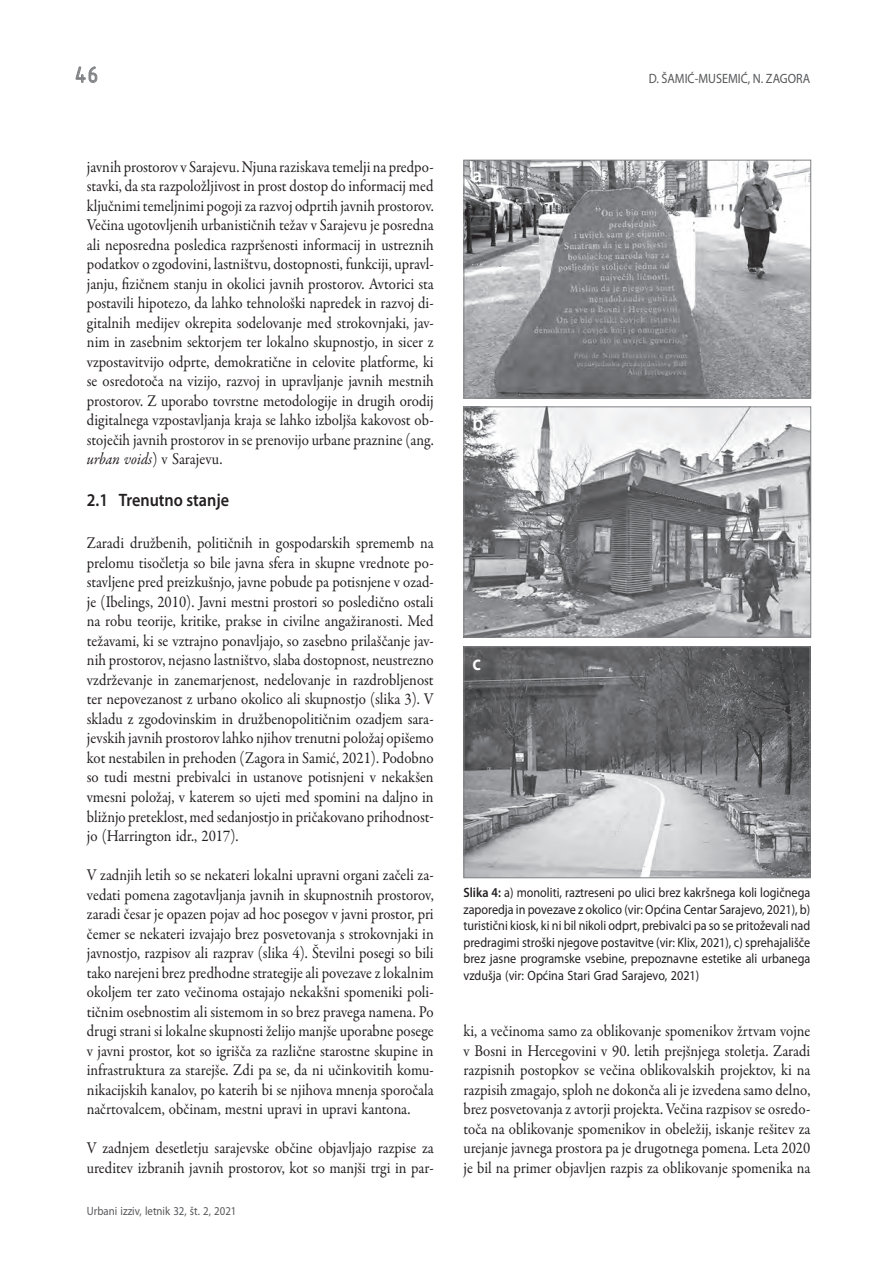
<style>
.page{position:relative;width:893px;height:1262px;background:#fff}
.page>*{position:absolute;margin:0;border:0;box-sizing:border-box;transform-origin:0 0}
.t1{font:24px "ISOCTEUR";color:#808285}
.t2{font:600 21px "Myriad Pro";color:#fff;scale:.9 1}
.t3{font:600 18px "Myriad Pro";color:#231f20;scale:.9 1}
.t4{font:16.5px/19.5px "Garamond Premr Pro";letter-spacing:-.005em;color:#231f20;text-align:justify;scale:.9 1}
.t5{font:13.5px/16.5px "Myriad Pro";color:#231f20;text-align:justify;scale:.9 1}
.t6{font:13.5px "Myriad Pro";color:#57585a;scale:.9 1}
.t7{font:12px "Myriad Pro";color:#57585a;scale:.9 1}
.s1{font-style:italic}
.s2{font-weight:600}
</style>
<div class="page">
<svg style="left:75px;top:66px;width:23px;height:17px"></svg>
<img style="left:465px;top:162px;width:343px;height:234px">
<div style="left:463px;top:160px;width:347px;height:238px;border:1px solid #808285"></div>
<img style="left:465px;top:408px;width:343px;height:227px">
<div style="left:463px;top:406px;width:347px;height:231px;border:1px solid #808285"></div>
<img style="left:465px;top:648px;width:343px;height:228px">
<div style="left:463px;top:646px;width:347px;height:232px;border:1px solid #808285"></div>
<h1 class="t1" style="left:72px;top:59px;width:31px">46</h1>
<p class="t6" style="left:648px;top:71px;width:181px">D. ŠAMIĆ-MUSEMIĆ, N. ZAGORA</p>
<p class="t4" style="left:87px;top:157px;width:387px">javnih prostorov v Sarajevu. Njuna raziskava temelji na predpo&shy;stavki, da sta razpoložljivost in prost dostop do informacij med ključnimi temeljnimi pogoji za razvoj odprtih javnih prostorov.<br>Večina ugotovljenih urbanističnih težav v Sarajevu je posredna ali neposredna posledica razpršenosti informacij in ustreznih podatkov o zgodovini, lastništvu, dostopnosti, funkciji, upravl&shy;janju, fizičnem stanju in okolici javnih prostorov. Avtorici sta postavili hipotezo, da lahko tehnološki napredek in razvoj di&shy;gitalnih medijev okrepita sodelovanje med strokovnjaki, jav&shy;nim in zasebnim sektorjem ter lokalno skupnostjo, in sicer z vzpostavitvijo odprte, demokratične in celovite platforme, ki se osredotoča na vizijo, razvoj in upravljanje javnih mestnih prostorov. Z uporabo tovrstne metodologije in drugih orodij digitalnega vzpostavljanja kraja se lahko izboljša kakovost ob&shy;stoječih javnih prostorov in se prenovijo urbane praznine (ang. <span class="s1">urban voids</span>) v Sarajevu.</p>
<p class="t3" style="left:87px;top:489px;width:159px">2.1 Trenutno stanje</p>
<p class="t4" style="left:87px;top:534px;width:387px">Zaradi družbenih, političnih in gospodarskih sprememb na prelomu tisočletja so bile javna sfera in skupne vrednote po&shy;stavljene pred preizkušnjo, javne pobude pa potisnjene v ozad&shy;je (Ibelings, 2010). Javni mestni prostori so posledično ostali na robu teorije, kritike, prakse in civilne angažiranosti. Med težavami, ki se vztrajno ponavljajo, so zasebno prilaščanje jav&shy;nih prostorov, nejasno lastništvo, slaba dostopnost, neustrezno vzdrževanje in zanemarjenost, nedelovanje in razdrobljenost ter nepovezanost z urbano okolico ali skupnostjo (slika 3). V skladu z zgodovinskim in družbenopolitičnim ozadjem sara&shy;jevskih javnih prostorov lahko njihov trenutni položaj opišemo kot nestabilen in prehoden (Zagora in Samić, 2021). Podobno so tudi mestni prebivalci in ustanove potisnjeni v nekakšen vmesni položaj, v katerem so ujeti med spomini na daljno in bližnjo preteklost, med sedanjostjo in pričakovano prihodnost&shy;jo (Harrington idr., 2017).</p>
<p class="t4" style="left:87px;top:865px;width:387px">V zadnjih letih so se nekateri lokalni upravni organi začeli za&shy;vedati pomena zagotavljanja javnih in skupnostnih prostorov, zaradi česar je opazen pojav ad hoc posegov v javni prostor, pri čemer se nekateri izvajajo brez posvetovanja s strokovnjaki in javnostjo, razpisov ali razprav (slika 4). Številni posegi so bili tako narejeni brez predhodne strategije ali povezave z lokalnim okoljem ter zato večinoma ostajajo nekakšni spomeniki poli&shy;tičnim osebnostim ali sistemom in so brez pravega namena. Po drugi strani si lokalne skupnosti želijo manjše uporabne posege v javni prostor, kot so igrišča za različne starostne skupine in infrastruktura za starejše. Zdi pa se, da ni učinkovitih komu&shy;nikacijskih kanalov, po katerih bi se njihova mnenja sporočala načrtovalcem, občinam, mestni upravi in upravi kantona.</p>
<p class="t4" style="left:87px;top:1138px;width:387px">V zadnjem desetletju sarajevske občine objavljajo razpise za ureditev izbranih javnih prostorov, kot so manjši trgi in par-</p>
<p class="t7" style="left:87px;top:1204px;width:168px">Urbani izziv, letnik 32, št. 2, 2021</p>
<p class="t2" style="left:472px;top:161px;width:12px">a</p>
<p class="t2" style="left:472px;top:409px;width:14px">b</p>
<p class="t2" style="left:472px;top:649px;width:11px">c</p>
<p class="t5" style="left:463px;top:884px;width:387px"><span class="s2">Slika 4:</span> a) monoliti, raztreseni po ulici brez kakršnega koli logičnega zaporedja in povezave z okolico (vir: Općina Centar Sarajevo, 2021), b) turistični kiosk, ki ni bil nikoli odprt, prebivalci pa so se pritoževali nad predragimi stroški njegove postavitve (vir: Klix, 2021), c) sprehajališče brez jasne programske vsebine, prepoznavne estetike ali urbanega vzdušja (vir: Općina Stari Grad Sarajevo, 2021)</p>
<p class="t4" style="left:463px;top:1021px;width:387px">ki, a večinoma samo za oblikovanje spomenikov žrtvam vojne v Bosni in Hercegovini v 90. letih prejšnjega stoletja. Zaradi razpisnih postopkov se večina oblikovalskih projektov, ki na razpisih zmagajo, sploh ne dokonča ali je izvedena samo delno, brez posvetovanja z avtorji projekta. Večina razpisov se osredo&shy;toča na oblikovanje spomenikov in obeležij, iskanje rešitev za urejanje javnega prostora pa je drugotnega pomena. Leta 2020 je bil na primer objavljen razpis za oblikovanje spomenika na</p>
</div>
